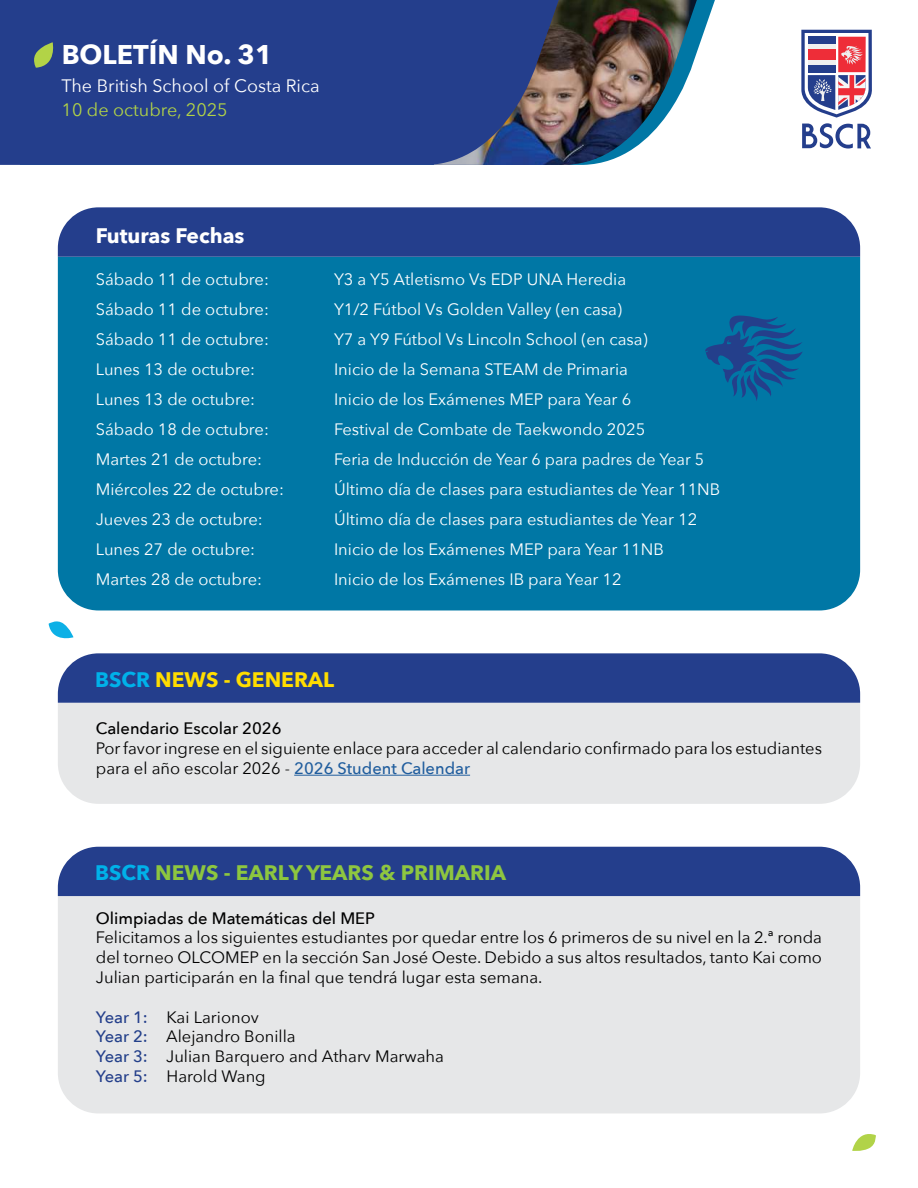
<style>
.page{position:relative;width:918px;height:1188px;background:#fff}
.page>*{position:absolute;margin:0;border:0;box-sizing:border-box;transform-origin:0 0}
.t1{font:700 27px "Avenir Next";color:#fff}
.t2{font:700 21px "Avenir Next";color:#8ec640}
.t3{font:700 21px "Avenir Next";color:#fd0}
.t4{font:700 21px "Avenir Next";color:#fff}
.t5{font:18px "Avenir Next";color:#fff}
.t6{font:18px "Avenir Next";color:#b2d347}
.t7{font:16.5px/30px "Avenir Next";color:#fff}
.t8{font:16.5px/19.8px "Avenir Next";color:#000}
.t9{font:500 16.5px "Avenir Next";color:#000}
.s1{color:#00b1e9}
.s2{font-weight:500;color:#215e9e}
.s3{color:#8dc63f}
.s4{font-weight:500;color:#243f8b}
.s5{font-weight:500;color:#23408a}
</style>
<div class="page">
<div style="left:58px;top:257px;width:802px;height:353px;background:#0077a5"></div>
<div style="left:58px;top:207px;width:802px;height:50px;background:#243e8c"></div>
<div style="left:58px;top:703px;width:802px;height:101px;background:#e6e7e8"></div>
<div style="left:58px;top:896px;width:802px;height:217px;background:#e6e7e8"></div>
<div style="left:58px;top:653px;width:802px;height:50px;background:#243e8c"></div>
<div style="left:58px;top:847px;width:802px;height:49px;background:#243e8c"></div>
<svg style="left:852px;top:1134px;width:24px;height:17px"></svg>
<svg style="left:49px;top:621px;width:24px;height:18px"></svg>
<hr style="left:294px;top:775px;width:176px;height:1px;background:#215e9e">
<svg style="left:703px;top:315px;width:100px;height:88px;background:#0c639c"></svg>
<svg style="left:697px;top:0;width:18px;height:52px"></svg>
<div style="left:0;top:0;width:434px;height:165px;background:#243e8c"></div>
<img style="left:434px;top:0;width:263px;height:165px">
<svg style="left:801px;top:30px;width:71px;height:119px"></svg>
<svg style="left:31px;top:42px;width:26px;height:26px"></svg>
<h1 class="t1" style="left:62px;top:32px;width:212px">BOLETÍN No. 31</h1>
<p class="t5" style="left:62px;top:71px;width:260px">The British School of Costa Rica</p>
<p class="t6" style="left:62px;top:95px;width:168px">10 de octubre, 2025</p>
<p class="t4" style="left:96px;top:217px;width:150px">Futuras Fechas</p>
<p class="t7" style="left:96px;top:264px;width:190px">Sábado 11 de octubre:<br>Sábado 11 de octubre:<br>Sábado 11 de octubre:<br>Lunes 13 de octubre:<br>Lunes 13 de octubre:<br>Sábado 18 de octubre:<br>Martes 21 de octubre:<br>Miércoles 22 de octubre:<br>Jueves 23 de octubre:<br>Lunes 27 de octubre:<br>Martes 28 de octubre:</p>
<p class="t7" style="left:334px;top:263px;width:388px">Y3 a Y5 Atletismo Vs EDP UNA Heredia<br>Y1/2 Fútbol Vs Golden Valley (en casa)<br>Y7 a Y9 Fútbol Vs Lincoln School (en casa)<br>Inicio de la Semana STEAM de Primaria<br>Inicio de los Exámenes MEP para Year 6<br>Festival de Combate de Taekwondo 2025<br>Feria de Inducción de Year 6 para padres de Year 5<br>Último día de clases para estudiantes de Year 11NB Último día de clases para estudiantes de Year 12<br>Inicio de los Exámenes MEP para Year 11NB<br>Inicio de los Exámenes IB para Year 12</p>
<p class="t3" style="left:95px;top:661px;width:241px"><span class="s1">BSCR</span> NEWS - GENERAL</p>
<p class="t9" style="left:96px;top:715px;width:187px">Calendario Escolar 2026</p>
<p class="t8" style="left:96px;top:738px;width:728px">Por favor ingrese en el siguiente enlace para acceder al calendario confirmado para los estudiantes para el año escolar 2026 - <span class="s2">2026 Student Calendar</span></p>
<p class="t2" style="left:95px;top:855px;width:413px"><span class="s1">BSCR</span> <span class="s3">NEWS - EARLY Y</span>EARS &amp; PRIMARIA</p>
<p class="t9" style="left:96px;top:904px;width:281px">Olimpiadas de Matemáticas del MEP</p>
<p class="t8" style="left:96px;top:927px;width:728px;text-align:justify">Felicitamos a los siguientes estudiantes por quedar entre los 6 primeros de su nivel en la 2.ª ronda del torneo OLCOMEP en la sección San José Oeste. Debido a sus altos resultados, tanto Kai como Julian participarán en la final que tendrá lugar esta semana.</p>
<p class="t8" style="left:96px;top:1006px;width:350px"><span class="s4">Year 1:</span> Kai Larionov<br><span class="s5">Year 2:</span> Alejandro Bonilla<br><span class="s4">Y</span><span class="s5">ear 3:</span> Julian Barquero and Atharv Marwaha<br><span class="s4">Year 5:</span> Harold Wang</p>
</div>
